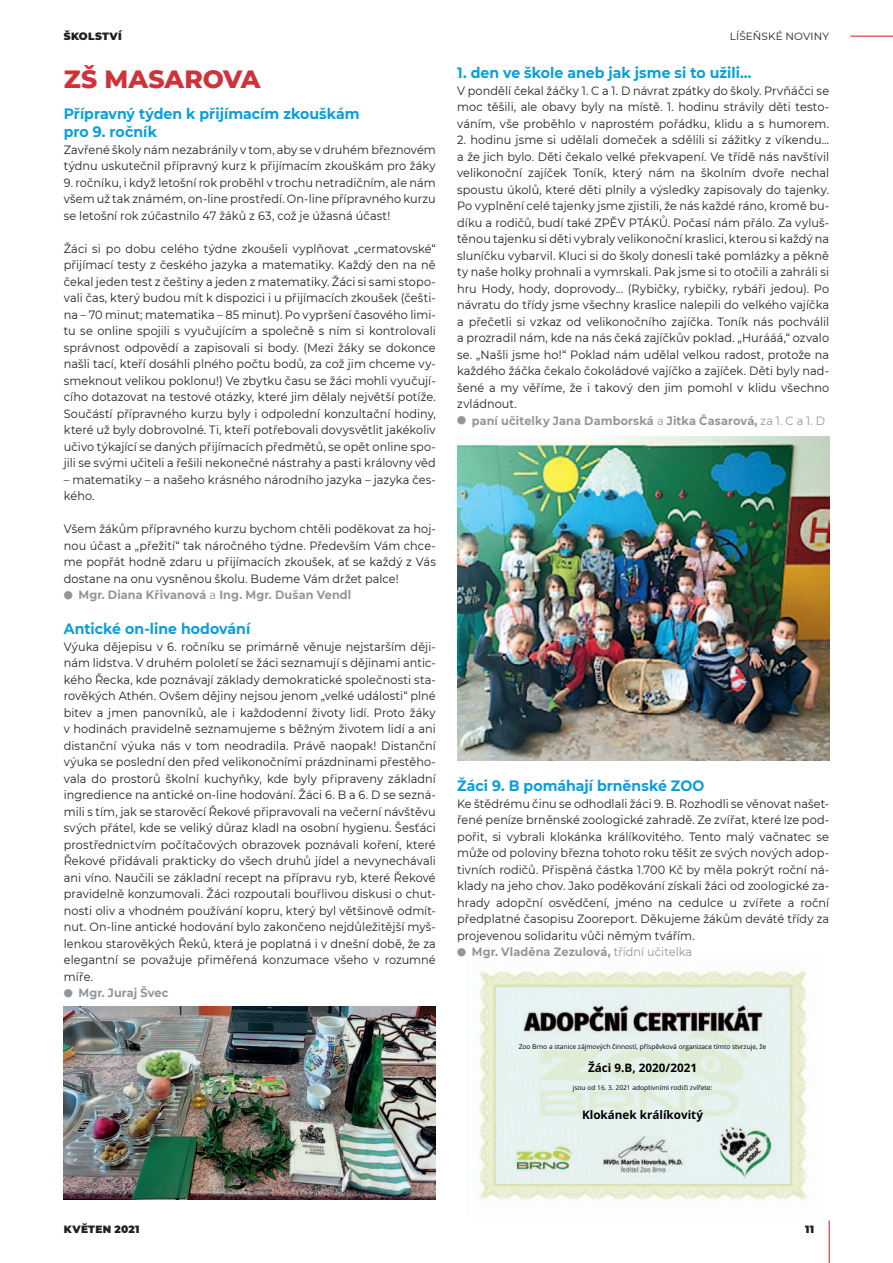
<style>
.page{position:relative;width:893px;height:1263px;background:#fff}
.page>*{position:absolute;margin:0;border:0;box-sizing:border-box;transform-origin:0 0}
.t1{font:800 25.5px "Montserrat";color:#d03239}
.t2{font:700 15px/18px "Montserrat";color:#099edb;scale:.94 1}
.t3{font:12px/16.5px "Montserrat";letter-spacing:.005em;color:#231f20;text-align:justify;scale:.94 1}
.t4{font:700 12px "Montserrat";letter-spacing:.01em;color:#939598;scale:.94 1}
.t5{font:700 11.7px "Open Sans";color:#000}
.t6{font:900 10.5px "Montserrat";letter-spacing:.03em;color:#231f20}
.t7{font:10.5px "Montserrat";letter-spacing:.015em;color:#231f20}
.t8{font:6.6px "Open Sans";color:#000}
.s1{font-weight:400}
</style>
<div class="page">
<hr style="left:829px;top:1220px;width:1px;height:43px;background:#d03239">
<hr style="left:850px;top:36px;width:43px;height:1px;background:#d03239">
<img style="left:479px;top:970px;width:328px;height:230px">
<img style="left:457px;top:437px;width:372px;height:323px">
<img style="left:64px;top:1006px;width:372px;height:193px">
<p class="t6" style="left:64px;top:28px;width:60px">ŠKOLSTVÍ</p>
<p class="t7" style="left:730px;top:29px;width:101px">LÍŠEŇSKÉ NOVINY</p>
<h1 class="t1" style="left:64px;top:61px;width:198px">ZŠ masarova</h1>
<p class="t2" style="left:64px;top:104px;width:316px">Přípravný týden k přijímacím zkouškám pro 9. ročník</p>
<p class="t3" style="left:64px;top:141px;width:397px">Zavřené školy nám nezabránily v tom, aby se v druhém březnovém týdnu uskutečnil přípravný kurz k přijímacím zkouškám pro žáky</p>
<p class="t3" style="left:64px;top:174px;width:397px">9. ročníku, i když letošní rok proběhl v trochu netradičním, ale nám všem už tak známém, on-line prostředí. On-line přípravného kurzu se letošní rok zúčastnilo 47 žáků z 63, což je úžasná účast!</p>
<p class="t3" style="left:64px;top:240px;width:397px">Žáci si po dobu celého týdne zkoušeli vyplňovat „cermatovské“ přijímací testy z českého jazyka a matematiky. Každý den na ně čekal jeden test z češtiny a jeden z matematiky. Žáci si sami stopo&shy;vali čas, který budou mít k dispozici i u přijímacích zkoušek (češti&shy;na – 70 minut; matematika – 85 minut). Po vypršení časového limi&shy;tu se online spojili s vyučujícím a společně s ním si kontrolovali správnost odpovědí a zapisovali si body. (Mezi žáky se dokonce našli tací, kteří dosáhli plného počtu bodů, za což jim chceme vy&shy;smeknout velikou poklonu!) Ve zbytku času se žáci mohli vyučují&shy;cího dotazovat na testové otázky, které jim dělaly největší potíže.<br>Součástí přípravného kurzu byly i odpolední konzultační hodiny, které už byly dobrovolné. Ti, kteří potřebovali dovysvětlit jakékoliv učivo týkající se daných přijímacích předmětů, se opět online spo&shy;jili se svými učiteli a řešili nekonečné nástrahy a pasti královny věd</p>
<p class="t3" style="left:64px;top:471px;width:397px">– matematiky – a našeho krásného národního jazyka – jazyka čes&shy;kého.</p>
<p class="t3" style="left:64px;top:520px;width:397px">Všem žákům přípravného kurzu bychom chtěli poděkovat za hoj&shy;nou účast a „přežití“ tak náročného týdne. Především Vám chce&shy;me popřát hodně zdaru u přijímacích zkoušek, ať se každý z Vás dostane na onu vysněnou školu. Budeme Vám držet palce!</p>
<p class="t4" style="left:64px;top:586px;width:307px">● Mgr. Diana Křivanová <span class="s1">a</span> Ing. Mgr. Dušan Vendl</p>
<p class="t2" style="left:64px;top:619px;width:200px">Antické on-line hodování</p>
<p class="t3" style="left:64px;top:638px;width:397px">Výuka dějepisu v 6. ročníku se primárně věnuje nejstarším ději&shy;nám lidstva. V druhém pololetí se žáci seznamují s dějinami antic&shy;kého Řecka, kde poznávají základy demokratické společnosti sta&shy;rověkých Athén. Ovšem dějiny nejsou jenom „velké události“ plné bitev a jmen panovníků, ale i každodenní životy lidí. Proto žáky v hodinách pravidelně seznamujeme s běžným životem lidí a ani distanční výuka nás v tom neodradila. Právě naopak! Distanční výuka se poslední den před velikonočními prázdninami přestěho&shy;vala do prostorů školní kuchyňky, kde byly připraveny základní ingredience na antické on-line hodování. Žáci 6. B a 6. D se sezná&shy;mili s tím, jak se starověcí Řekové připravovali na večerní návštěvu svých přátel, kde se veliký důraz kladl na osobní hygienu. Šesťáci prostřednictvím počítačových obrazovek poznávali koření, které Řekové přidávali prakticky do všech druhů jídel a nevynechávali ani víno. Naučili se základní recept na přípravu ryb, které Řekové pravidelně konzumovali. Žáci rozpoutali bouřlivou diskusi o chut&shy;nosti oliv a vhodném používání kopru, který byl většinově odmít&shy;nut. On-line antické hodování bylo zakončeno nejdůležitější myš&shy;lenkou starověkých Řeků, která je poplatná i v dnešní době, že za elegantní se považuje přiměřená konzumace všeho v rozumné míře.</p>
<p class="t4" style="left:64px;top:984px;width:113px">● Mgr. Juraj Švec</p>
<p class="t2" style="left:457px;top:63px;width:315px">1. den ve škole aneb jak jsme si to užili…</p>
<p class="t3" style="left:457px;top:82px;width:397px">V pondělí čekal žáčky 1. C a 1. D návrat zpátky do školy. Prvňáčci se moc těšili, ale obavy byly na místě. 1. hodinu strávily děti testo&shy;váním, vše proběhlo v naprostém pořádku, klidu a s humorem.</p>
<p class="t3" style="left:457px;top:131px;width:397px">2. hodinu jsme si udělali domeček a sdělili si zážitky z víkendu… a že jich bylo. Děti čekalo velké překvapení. Ve třídě nás navštívil velikonoční zajíček Toník, který nám na školním dvoře nechal spoustu úkolů, které děti plnily a výsledky zapisovaly do tajenky.<br>Po vyplnění celé tajenky jsme zjistili, že nás každé ráno, kromě bu&shy;díku a rodičů, budí také ZPĚV PTÁKŮ. Počasí nám přálo. Za vyluš&shy;těnou tajenku si děti vybraly velikonoční kraslici, kterou si každý na sluníčku vybarvil. Kluci si do školy donesli také pomlázky a pěkně ty naše holky prohnali a vymrskali. Pak jsme si to otočili a zahráli si hru Hody, hody, doprovody... (Rybičky, rybičky, rybáři jedou). Po návratu do třídy jsme všechny kraslice nalepili do velkého vajíčka a přečetli si vzkaz od velikonočního zajíčka. Toník nás pochválil a prozradil nám, kde na nás čeká zajíčkův poklad. „Hurááá,“ ozvalo se. „Našli jsme ho!“ Poklad nám udělal velkou radost, protože na každého žáčka čekalo čokoládové vajíčko a zajíček. Děti byly nad&shy;šené a my věříme, že i takový den jim pomohl v klidu všechno zvládnout.</p>
<p class="t4" style="left:457px;top:412px;width:393px">● paní učitelky Jana Damborská <span class="s1">a</span> Jitka Časarová, <span class="s1">za 1. C a 1. D</span></p>
<p class="t2" style="left:457px;top:776px;width:264px">Žáci 9. B pomáhají brněnské ZOO</p>
<p class="t3" style="left:457px;top:794px;width:397px">Ke štědrému činu se odhodlali žáci 9. B. Rozhodli se věnovat našet&shy;řené peníze brněnské zoologické zahradě. Ze zvířat, které lze pod&shy;pořit, si vybrali klokánka králíkovitého. Tento malý vačnatec se může od poloviny března tohoto roku těšit ze svých nových adop&shy;tivních rodičů. Přispěná částka 1.700 Kč by měla pokrýt roční ná&shy;klady na jeho chov. Jako poděkování získali žáci od zoologické za&shy;hrady adopční osvědčení, jméno na cedulce u zvířete a roční předplatné časopisu Zooreport. Děkujeme žákům deváté třídy za projevenou solidaritu vůči němým tvářím.</p>
<p class="t4" style="left:457px;top:943px;width:252px">● Mgr. Vladěna Zezulová, <span class="s1">třídní učitelka</span></p>
<p class="t8" style="left:519px;top:1042px;width:249px">Zoo Brno a stanice zájmových činností, příspěvková organizace tímto stvrzuje, že</p>
<p class="t5" style="left:588px;top:1059px;width:110px">Žáci 9.B, 2020/2021</p>
<p class="t8" style="left:573px;top:1083px;width:141px">jsou od 16. 3. 2021 adoptivními rodiči zvířete:</p>
<p class="t5" style="left:582px;top:1106px;width:122px">Klokánek králíkovitý</p>
<p class="t6" style="left:64px;top:1221px;width:77px">KVĚTEN 2021</p>
<p class="t6" style="left:805px;top:1221px;width:11px">11</p>
</div>
